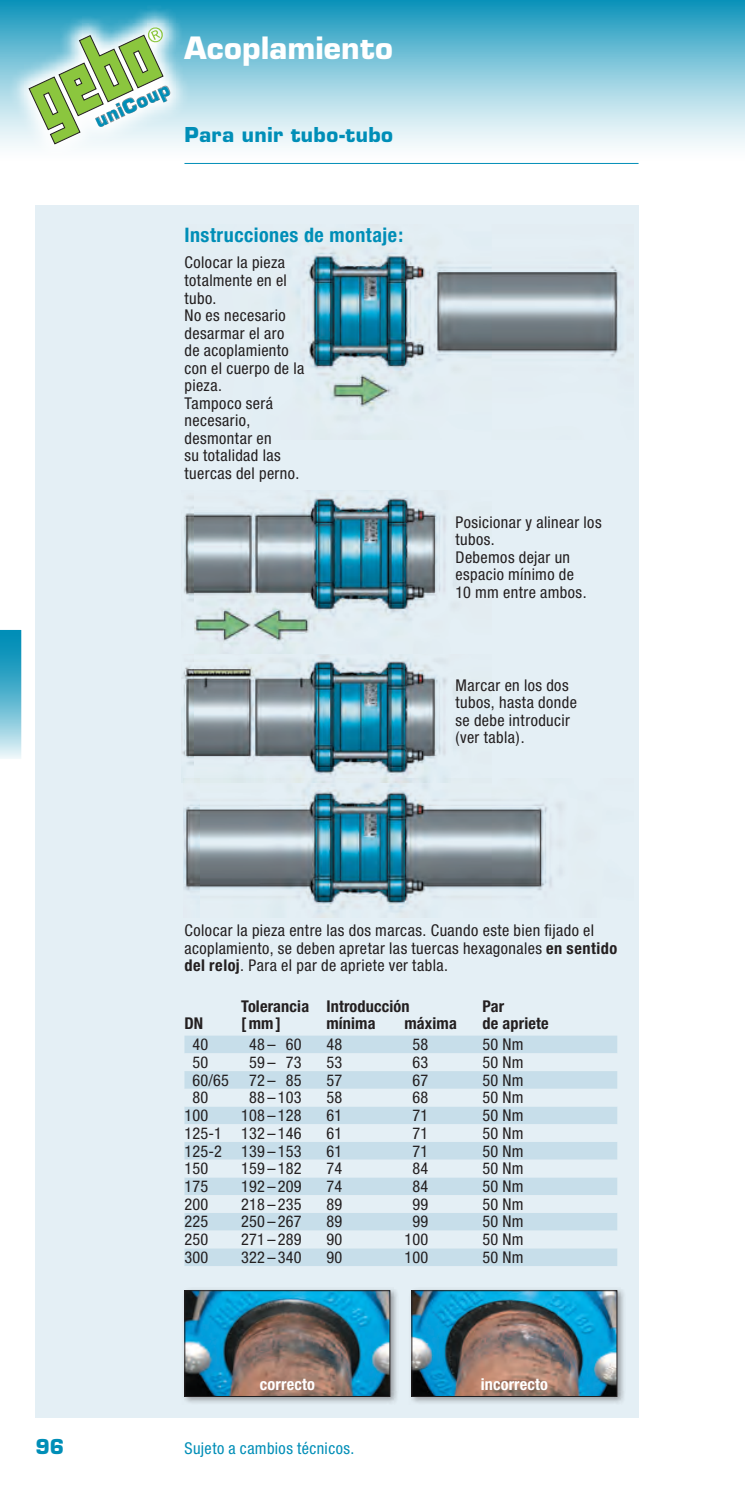
<style>
.page{position:relative;width:745px;height:1489px;background:#fff}
.page>*{position:absolute;margin:0;border:0;box-sizing:border-box;transform-origin:0 0}
.t1{font:700 30px "Eurostile";letter-spacing:.005em;color:#fff}
.t2{font:700 condensed 20px "Helvetica Neue";letter-spacing:.025em;color:#008eb7}
.t3{font:700 20px "Eurostile";letter-spacing:.02em;color:#008eb7}
.t4{font:700 18.25px "Eurostile";color:#008eb7}
.t5{font:condensed 16.25px/17.5px "Helvetica Neue";letter-spacing:.025em;color:#231f20}
.t6{font:700 condensed 16.25px "Helvetica Neue";letter-spacing:.01em;color:#231f20}
.t7{font:condensed 16.25px "Helvetica Neue";letter-spacing:.025em;color:#008eb7}
.t8{font:700 condensed 16.25px "Helvetica Neue";letter-spacing:.01em;color:#fff}
.s1{font-weight:700}
</style>
<div class="page">
<div style="left:0;top:0;width:744px;height:163px;background:linear-gradient(to bottom,#1798bd,#fff)"></div>
<svg style="left:0;top:629px;width:22px;height:130px;background:#64bad2"></svg>
<div style="left:35px;top:206px;width:603px;height:1211px;background:#e4eff5"></div>
<img style="left:296px;top:233px;width:337px;height:179px">
<img style="left:194px;top:490px;width:263px;height:288px">
<img style="left:181px;top:497px;width:13px;height:268px">
<img style="left:200px;top:778px;width:362px;height:139px">
<img style="left:183px;top:778px;width:17px;height:113px">
<div style="left:184px;top:1035px;width:433px;height:230px;background:#c7deea"></div>
<svg style="left:184px;top:1053px;width:433px;height:195px"></svg>
<div style="left:181px;top:1287px;width:217px;height:118px;background:#231f20;opacity:.4"></div>
<img style="left:186px;top:1292px;width:202px;height:102px">
<div style="left:184px;top:1290px;width:206px;height:106px;border:1px solid #231f20"></div>
<div style="left:408px;top:1287px;width:217px;height:118px;background:#231f20;opacity:.4"></div>
<img style="left:413px;top:1292px;width:202px;height:102px">
<div style="left:411px;top:1290px;width:206px;height:106px;border:1px solid #231f20"></div>
<svg style="left:7px;top:6px;width:184px;height:157px"></svg>
<svg style="left:28px;top:26px;width:143px;height:119px"></svg>
<hr style="left:184px;top:163px;width:454px;height:1px;background:#008eb7">
<p class="t4" style="left:91px;top:111px;width:81px;rotate:-25deg">uniCoup</p>
<h1 class="t1" style="left:184px;top:30px;width:210px">Acoplamiento</h1>
<p class="t3" style="left:184px;top:122px;width:210px">Para unir tubo-tubo</p>
<p class="t2" style="left:184px;top:223px;width:220px">Instrucciones de montaje:</p>
<p class="t5" style="left:184px;top:254px;width:121px">Colocar la pieza totalmente en el tubo.<br>No es necesario desarmar el aro<br>de acoplamiento con el cuerpo de la pieza.<br>Tampoco será necesario, desmontar en<br>su totalidad las tuercas del perno.</p>
<p class="t5" style="left:455px;top:513px;width:147px">Posicionar y alinear los tubos.<br>Debemos dejar un espacio mínimo de<br>10 mm entre ambos.</p>
<p class="t5" style="left:455px;top:676px;width:123px">Marcar en los dos tubos, hasta donde se debe introducir (ver tabla).</p>
<p class="t5" style="left:184px;top:921px;width:434px">Colocar la pieza entre las dos marcas. Cuando este bien fijado el acoplamiento, se deben apretar las tuercas hexagonales <span class="s1">en sentido del reloj</span>. Para el par de apriete ver tabla.</p>
<p class="t6" style="left:241px;top:996px;width:170px">Tolerancia Introducción</p>
<p class="t6" style="left:482px;top:996px;width:23px">Par</p>
<p class="t6" style="left:184px;top:1012px;width:20px">DN</p>
<p class="t6" style="left:241px;top:1012px;width:41px">[mm]</p>
<p class="t6" style="left:326px;top:1012px;width:51px">mínima</p>
<p class="t6" style="left:404px;top:1012px;width:54px">máxima</p>
<p class="t6" style="left:482px;top:1012px;width:68px">de apriete</p>
<p class="t5" style="left:192px;top:1035px;width:17px">40</p>
<p class="t5" style="left:249px;top:1035px;width:54px">48 – 60</p>
<p class="t5" style="left:326px;top:1035px;width:17px">48</p>
<p class="t5" style="left:412px;top:1035px;width:17px">58</p>
<p class="t5" style="left:482px;top:1035px;width:42px">50 Nm</p>
<p class="t5" style="left:192px;top:1053px;width:17px">50</p>
<p class="t5" style="left:249px;top:1053px;width:54px">59 – 73</p>
<p class="t5" style="left:326px;top:1053px;width:17px">53</p>
<p class="t5" style="left:412px;top:1053px;width:17px">63</p>
<p class="t5" style="left:482px;top:1053px;width:42px">50 Nm</p>
<p class="t5" style="left:192px;top:1070px;width:38px">60/65</p>
<p class="t5" style="left:249px;top:1070px;width:54px">72 – 85</p>
<p class="t5" style="left:326px;top:1070px;width:17px">57</p>
<p class="t5" style="left:412px;top:1070px;width:17px">67</p>
<p class="t5" style="left:482px;top:1070px;width:42px">50 Nm</p>
<p class="t5" style="left:192px;top:1088px;width:17px">80</p>
<p class="t5" style="left:249px;top:1088px;width:54px">88 – 103</p>
<p class="t5" style="left:326px;top:1088px;width:17px">58</p>
<p class="t5" style="left:412px;top:1088px;width:17px">68</p>
<p class="t5" style="left:482px;top:1088px;width:42px">50 Nm</p>
<p class="t5" style="left:184px;top:1106px;width:25px">100</p>
<p class="t5" style="left:241px;top:1106px;width:62px">108 – 128</p>
<p class="t5" style="left:326px;top:1106px;width:17px">61</p>
<p class="t5" style="left:412px;top:1106px;width:17px">71</p>
<p class="t5" style="left:482px;top:1106px;width:42px">50 Nm</p>
<p class="t5" style="left:184px;top:1124px;width:118px">125-1 132 – 146</p>
<p class="t5" style="left:326px;top:1124px;width:17px">61</p>
<p class="t5" style="left:412px;top:1124px;width:17px">71</p>
<p class="t5" style="left:482px;top:1124px;width:42px">50 Nm</p>
<p class="t5" style="left:184px;top:1141px;width:118px">125-2 139 – 153</p>
<p class="t5" style="left:326px;top:1141px;width:17px">61</p>
<p class="t5" style="left:412px;top:1141px;width:17px">71</p>
<p class="t5" style="left:482px;top:1141px;width:42px">50 Nm</p>
<p class="t5" style="left:184px;top:1159px;width:25px">150</p>
<p class="t5" style="left:241px;top:1159px;width:62px">159 – 182</p>
<p class="t5" style="left:326px;top:1159px;width:17px">74</p>
<p class="t5" style="left:412px;top:1159px;width:17px">84</p>
<p class="t5" style="left:482px;top:1159px;width:42px">50 Nm</p>
<p class="t5" style="left:184px;top:1177px;width:25px">175</p>
<p class="t5" style="left:241px;top:1177px;width:62px">192 – 209</p>
<p class="t5" style="left:326px;top:1177px;width:17px">74</p>
<p class="t5" style="left:412px;top:1177px;width:17px">84</p>
<p class="t5" style="left:482px;top:1177px;width:42px">50 Nm</p>
<p class="t5" style="left:184px;top:1194px;width:25px">200</p>
<p class="t5" style="left:241px;top:1194px;width:62px">218 – 235</p>
<p class="t5" style="left:326px;top:1194px;width:17px">89</p>
<p class="t5" style="left:412px;top:1194px;width:17px">99</p>
<p class="t5" style="left:482px;top:1194px;width:42px">50 Nm</p>
<p class="t5" style="left:184px;top:1212px;width:25px">225</p>
<p class="t5" style="left:241px;top:1212px;width:62px">250 – 267</p>
<p class="t5" style="left:326px;top:1212px;width:17px">89</p>
<p class="t5" style="left:412px;top:1212px;width:17px">99</p>
<p class="t5" style="left:482px;top:1212px;width:42px">50 Nm</p>
<p class="t5" style="left:184px;top:1230px;width:25px">250</p>
<p class="t5" style="left:241px;top:1230px;width:62px">271 – 289</p>
<p class="t5" style="left:326px;top:1230px;width:17px">90</p>
<p class="t5" style="left:404px;top:1230px;width:25px">100</p>
<p class="t5" style="left:482px;top:1230px;width:42px">50 Nm</p>
<p class="t5" style="left:184px;top:1248px;width:25px">300</p>
<p class="t5" style="left:241px;top:1248px;width:62px">322 – 340</p>
<p class="t5" style="left:326px;top:1248px;width:17px">90</p>
<p class="t5" style="left:404px;top:1248px;width:25px">100</p>
<p class="t5" style="left:482px;top:1248px;width:42px">50 Nm</p>
<p class="t8" style="left:260px;top:1373px;width:56px">correcto</p>
<p class="t8" style="left:480px;top:1373px;width:69px">incorrecto</p>
<p class="t3" style="left:35px;top:1433px;width:30px">96</p>
<p class="t7" style="left:184px;top:1438px;width:171px">Sujeto a cambios técnicos.</p>
</div>
